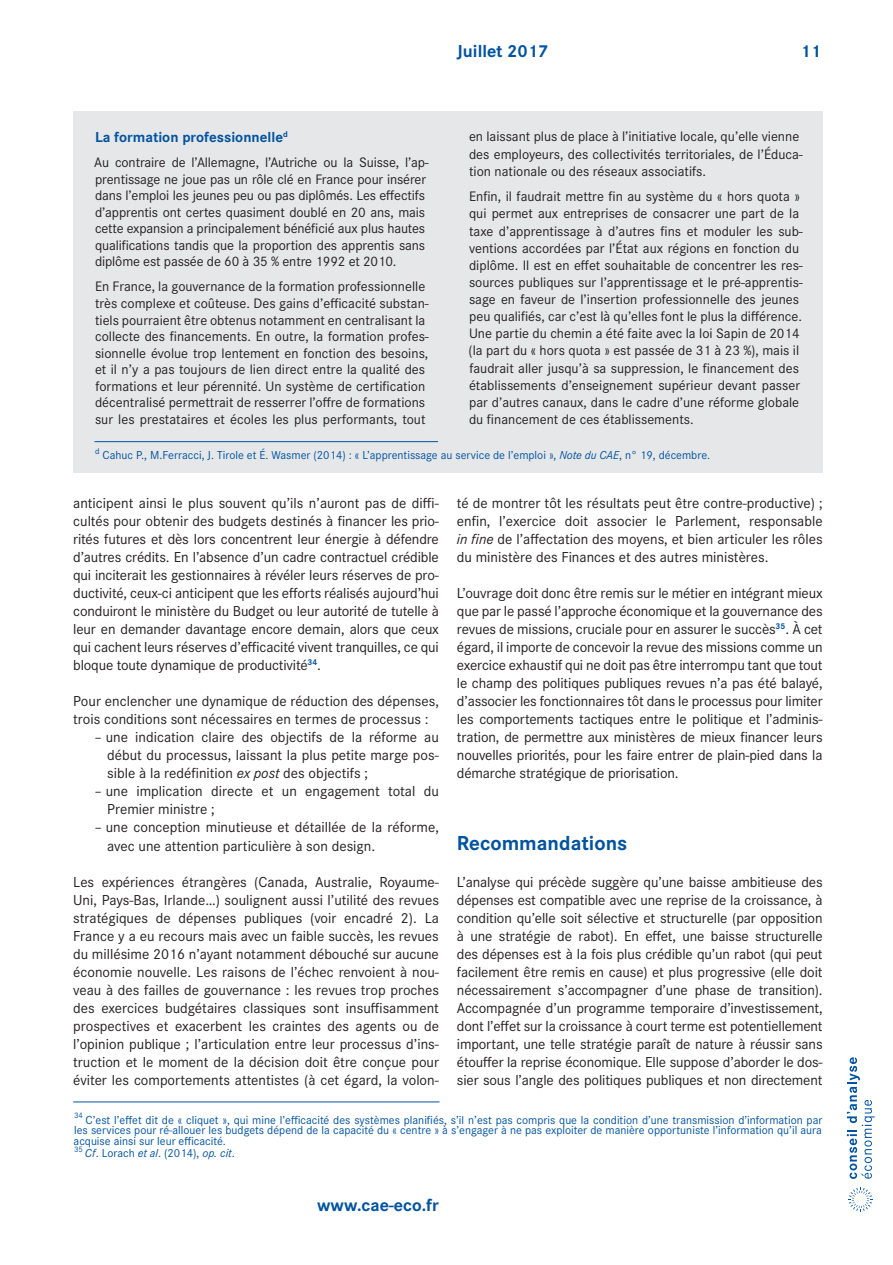
<style>
.page{position:relative;width:893px;height:1265px;background:#fff}
.page>*{position:absolute;margin:0;border:0;box-sizing:border-box;transform-origin:0 0}
.t1{font:700 21px "Corporate S";color:#0153a0}
.t2{font:700 18px "Corporate S";color:#0153a0}
.t3{font:15px/18px "Corporate S";color:#231f20;text-align:justify}
.t4{font:700 15px "Corporate S";color:#0153a0}
.t5{font:14.25px/17.1px "Corporate S";color:#231f20}
.t6{font:12px/10.5px "Corporate S";color:#0153a0;text-align:justify}
.t7{font:8.25px "Corporate S";color:#0153a0}
.s1{font-style:italic}
</style>
<div class="page">
<svg style="left:846px;top:1057px;width:28px;height:122px"></svg>
<svg style="left:848px;top:1187px;width:24px;height:24px"></svg>
<div style="left:73px;top:111px;width:749px;height:361px;background:#e6e7e9"></div>
<hr style="left:73px;top:1101px;width:366px;height:1px;background:#0153a0">
<hr style="left:94px;top:441px;width:344px;height:1px;background:#0153a0">
<p class="t2" style="left:456px;top:38px;width:93px">Juillet 2017</p>
<p class="t2" style="left:800px;top:38px;width:22px">11</p>
<p class="t4" style="left:95px;top:127px;width:194px">La formation professionnelle<sup>d</sup></p>
<p class="t5" style="left:94px;top:154px;width:336px;line-height:16.5px">Au contraire de l’Allemagne, l’Autriche ou la Suisse, l’ap&shy;prentissage ne joue pas un rôle clé en France pour insérer dans l’emploi les jeunes peu ou pas diplômés. Les effectifs d’apprentis ont certes quasiment doublé en 20 ans, mais cette expansion a principalement bénéficié aux plus hautes qualifications tandis que la proportion des apprentis sans diplôme est passée de 60 à 35 % entre 1992 et 2010.</p>
<p class="t5" style="left:95px;top:278px;width:335px;line-height:16.5px">En France, la gouvernance de la formation professionnelle très complexe et coûteuse. Des gains d’efficacité substan&shy;tiels pourraient être obtenus notamment en centralisant la collecte des financements. En outre, la formation profes&shy;sionnelle évolue trop lentement en fonction des besoins, et il n’y a pas toujours de lien direct entre la qualité des formations et leur pérennité. Un système de certification décentralisé permettrait de resserrer l’offre de formations sur les prestataires et écoles les plus performants, tout</p>
<p class="t5" style="left:469px;top:128px;width:335px">en laissant plus de place à l’initiative locale, qu’elle vienne des employeurs, des collectivités territoriales, de l’Éduca&shy;tion nationale ou des réseaux associatifs.</p>
<p class="t5" style="left:468px;top:188px;width:335px">Enfin, il faudrait mettre fin au système du « hors quota » qui permet aux entreprises de consacrer une part de la taxe d’apprentissage à d’autres fins et moduler les sub&shy;ventions accordées par l’État aux régions en fonction du diplôme. Il est en effet souhaitable de concentrer les res&shy;sources publiques sur l’apprentissage et le pré-apprentis&shy;sage en faveur de l’insertion professionnelle des jeunes peu qualifiés, car c’est là qu’elles font le plus la différence.<br>Une partie du chemin a été faite avec la loi Sapin de 2014 (la part du « hors quota » est passée de 31 à 23 %), mais il faudrait aller jusqu’à sa suppression, le financement des établissements d’enseignement supérieur devant passer par d’autres canaux, dans le cadre d’une réforme globale du financement de ces établissements.</p>
<p class="t6" style="left:95px;top:449px;width:616px"><sup>d</sup> Cahuc P., M.Ferracci, J. Tirole et É. Wasmer (2014) : « L’apprentissage au service de l’emploi », <span class="s1">Note du CAE</span>, n° 19, décembre.</p>
<p class="t3" style="left:73px;top:493px;width:367px">anticipent ainsi le plus souvent qu’ils n’auront pas de diffi&shy;cultés pour obtenir des budgets destinés à financer les prio&shy;rités futures et dès lors concentrent leur énergie à défendre d’autres crédits. En l’absence d’un cadre contractuel crédible qui inciterait les gestionnaires à révéler leurs réserves de pro&shy;ductivité, ceux-ci anticipent que les efforts réalisés aujourd’hui conduiront le ministère du Budget ou leur autorité de tutelle à leur en demander davantage encore demain, alors que ceux qui cachent leurs réserves d’efficacité vivent tranquilles, ce qui bloque toute dynamique de productivité<sup>34</sup>.</p>
<p class="t3" style="left:73px;top:692px;width:367px">Pour enclencher une dynamique de réduction des dépenses, trois conditions sont nécessaires en termes de processus :</p>
<p class="t3" style="left:107px;top:728px;width:333px;text-indent:-13px">– une indication claire des objectifs de la réforme au début du processus, laissant la plus petite marge pos&shy;sible à la redéfinition <span class="s1">ex post</span> des objectifs ;</p>
<p class="t3" style="left:107px;top:782px;width:333px;text-indent:-13px">– une implication directe et un engagement total du<br>Premier ministre ;</p>
<p class="t3" style="left:107px;top:818px;width:333px;text-indent:-13px">– une conception minutieuse et détaillée de la réforme, avec une attention particulière à son design.</p>
<p class="t3" style="left:73px;top:872px;width:367px">Les expériences étrangères (Canada, Australie, Royaume-Uni, Pays-Bas, Irlande…) soulignent aussi l’utilité des revues stratégiques de dépenses publiques (voir encadré 2). La France y a eu recours mais avec un faible succès, les revues du millésime 2016 n’ayant notamment débouché sur aucune économie nouvelle. Les raisons de l’échec renvoient à nou&shy;veau à des failles de gouvernance : les revues trop proches des exercices budgétaires classiques sont insuffisamment prospectives et exacerbent les craintes des agents ou de l’opinion publique ; l’articulation entre leur processus d’ins&shy;truction et le moment de la décision doit être conçue pour éviter les comportements attentistes (à cet égard, la volon-</p>
<p class="t3" style="left:456px;top:493px;width:367px">té de montrer tôt les résultats peut être contre-productive) ; enfin, l’exercice doit associer le Parlement, responsable <span class="s1">in fine</span> de l’affectation des moyens, et bien articuler les rôles du ministère des Finances et des autres ministères.</p>
<p class="t3" style="left:456px;top:583px;width:367px">L’ouvrage doit donc être remis sur le métier en intégrant mieux que par le passé l’approche économique et la gouvernance des revues de missions, cruciale pour en assurer le succès<sup>35</sup>. À cet égard, il importe de concevoir la revue des missions comme un exercice exhaustif qui ne doit pas être interrompu tant que tout le champ des politiques publiques revues n’a pas été balayé, d’associer les fonctionnaires tôt dans le processus pour limiter les comportements tactiques entre le politique et l’adminis&shy;tration, de permettre aux ministères de mieux financer leurs nouvelles priorités, pour les faire entrer de plain-pied dans la démarche stratégique de priorisation.</p>
<h1 class="t1" style="left:456px;top:829px;width:172px">Recommandations</h1>
<p class="t3" style="left:456px;top:872px;width:367px">L’analyse qui précède suggère qu’une baisse ambitieuse des dépenses est compatible avec une reprise de la croissance, à condition qu’elle soit sélective et structurelle (par opposition à une stratégie de rabot). En effet, une baisse structurelle des dépenses est à la fois plus crédible qu’un rabot (qui peut facilement être remis en cause) et plus progressive (elle doit nécessairement s’accompagner d’une phase de transition).<br>Accompagnée d’un programme temporaire d’investissement, dont l’effet sur la croissance à court terme est potentiellement important, une telle stratégie paraît de nature à réussir sans étouffer la reprise économique. Elle suppose d’aborder le dos&shy;sier sous l’angle des politiques publiques et non directement</p>
<p class="t7" style="left:74px;top:1110px;width:10px">34</p>
<p class="t6" style="left:74px;top:1114px;width:749px;text-indent:12px">C’est l’effet dit de « cliquet », qui mine l’efficacité des systèmes planifiés, s’il n’est pas compris que la condition d’une transmission d’information par les services pour ré-allouer les budgets dépend de la capacité du « centre » à s’engager à ne pas exploiter de manière opportuniste l’information qu’il aura acquise ainsi sur leur efficacité.</p>
<p class="t7" style="left:74px;top:1143px;width:10px">35</p>
<p class="t6" style="left:85px;top:1147px;width:151px"><span class="s1">Cf</span>. Lorach <span class="s1">et al</span>. (2014), <span class="s1">op. cit</span>.</p>
<p class="t2" style="left:317px;top:1193px;width:123px">www.cae-eco.fr</p>
</div>
